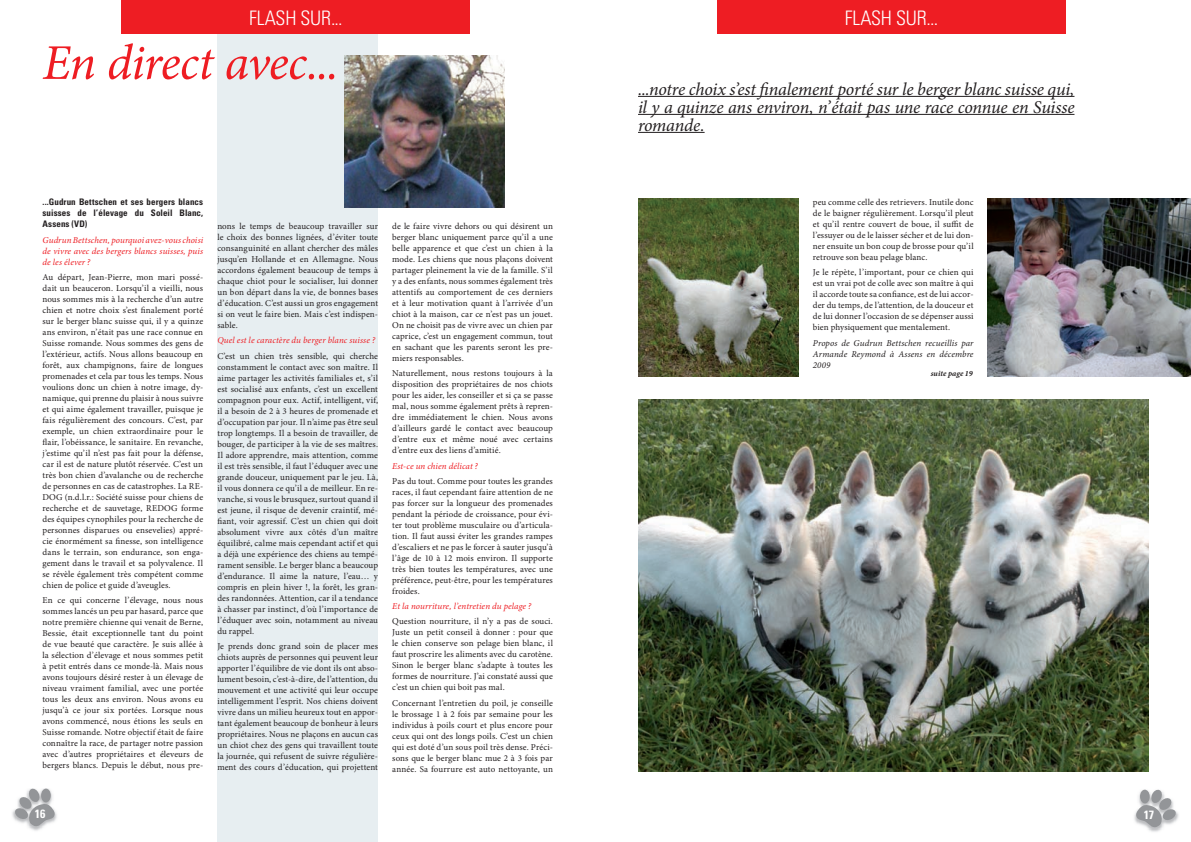
<style>
.page{position:relative;width:1191px;height:842px;background:#fff}
.page>*{position:absolute;margin:0;border:0;box-sizing:border-box;transform-origin:0 0}
.Body_1{font:italic 50px "Minion Pro";letter-spacing:-.02em;color:#ee1d23}
.t1{font:300 condensed 20px "Univers";letter-spacing:-.015em;color:#fff}
.Body_1-2{font:italic 18px/18px "Minion Pro";letter-spacing:-.015em;color:#231f20;text-align:justify}
.Body_1-3{font:700 condensed 12px "Univers";color:#fff}
.Body_1-4{font:9px/11px "Minion Pro";letter-spacing:.005em;color:#231f20;text-align:justify}
.Body_1-5{font:italic 9px/11px "Minion Pro";letter-spacing:.01em;color:#ee1d23;text-align:justify}
.Body_1-6{font:700 condensed 9px/11px "Univers";letter-spacing:.005em;color:#231f20;text-align:justify}
.Body_1-7{font:italic 9px/11px "Minion Pro";letter-spacing:.01em;color:#231f20;text-align:justify}
.Body_1-8{font:italic 700 8px "Minion Pro";letter-spacing:.005em;color:#231f20}
</style>
<div class="page">
<div style="left:217px;top:0;width:161px;height:842px;background:#e7eef1"></div>
<div style="left:122px;top:0;width:348px;height:34px;background:#ee1d23"></div>
<div style="left:717px;top:0;width:348px;height:34px;background:#ee1d23"></div>
<img style="left:1134px;top:811px;width:45px;height:21px">
<svg style="left:1136px;top:789px;width:40px;height:40px"></svg>
<div style="left:1140px;top:790px;width:9px;height:13px;background:#939598;border-radius:50%"></div>
<img style="left:12px;top:810px;width:45px;height:21px">
<svg style="left:14px;top:788px;width:41px;height:40px"></svg>
<div style="left:41px;top:788px;width:10px;height:14px;background:#939598;border-radius:50%"></div>
<img style="left:344px;top:56px;width:161px;height:152px">
<hr style="left:638px;top:96px;width:436px;height:1px;background:#231f20">
<hr style="left:638px;top:114px;width:436px;height:1px;background:#231f20">
<hr style="left:638px;top:132px;width:66px;height:1px;background:#231f20">
<img style="left:638px;top:400px;width:510px;height:371px">
<img style="left:638px;top:198px;width:160px;height:178px">
<img style="left:987px;top:198px;width:204px;height:178px">
<p class="t1" style="left:249px;top:6px;width:95px">FLASH SUR...</p>
<p class="t1" style="left:844px;top:6px;width:95px">FLASH SUR...</p>
<p class="Body_1" style="left:43px;top:29px;width:298px">En direct avec...</p>
<p class="Body_1-6" style="left:43px;top:197px;width:162px">...Gudrun Bettschen et ses bergers blancs suisses de l’élevage du Soleil Blanc, Assens (VD)</p>
<p class="Body_1-5" style="left:43px;top:234px;width:162px">Gudrun Bettschen, pourquoi avez-vous choisi de vivre avec des bergers blancs suisses, puis de les élever ?</p>
<p class="Body_1-4" style="left:43px;top:272px;width:162px">Au départ, Jean-Pierre, mon mari possé&shy;dait un beauceron. Lorsqu’il a vieilli, nous nous sommes mis à la recherche d’un autre chien et notre choix s’est finalement porté sur le berger blanc suisse qui, il y a quinze ans environ, n’était pas une race connue en Suisse romande. Nous sommes des gens de l’extérieur, actifs. Nous allons beaucoup en forêt, aux champignons, faire de longues promenades et cela par tous les temps. Nous voulions donc un chien à notre image, dy&shy;namique, qui prenne du plaisir à nous suivre et qui aime également travailler, puisque je fais régulièrement des concours. C’est, par exemple, un chien extraordinaire pour le flair, l’obéissance, le sanitaire. En revanche, j’estime qu’il n’est pas fait pour la défense, car il est de nature plutôt réservée. C’est un très bon chien d’avalanche ou de recherche de personnes en cas de catastrophes. La RE-DOG (n.d.l.r.: Société suisse pour chiens de recherche et de sauvetage, REDOG forme des équipes cynophiles pour la recherche de personnes disparues ou ensevelies) appré&shy;cie énormément sa finesse, son intelligence dans le terrain, son endurance, son enga&shy;gement dans le travail et sa polyvalence. Il se révèle également très compétent comme chien de police et guide d’aveugles.</p>
<p class="Body_1-4" style="left:43px;top:595px;width:162px">En ce qui concerne l’élevage, nous nous sommes lancés un peu par hasard, parce que notre première chienne qui venait de Berne, Bessie, était exceptionnelle tant du point de vue beauté que caractère. Je suis allée à la sélection d’élevage et nous sommes petit à petit entrés dans ce monde-là. Mais nous avons toujours désiré rester à un élevage de niveau vraiment familial, avec une portée tous les deux ans environ. Nous avons eu jusqu’à ce jour six portées. Lorsque nous avons commencé, nous étions les seuls en Suisse romande. Notre objectif était de faire connaître la race, de partager notre passion avec d’autres propriétaires et éleveurs de bergers blancs. Depuis le début, nous pre-</p>
<p class="Body_1-4" style="left:217px;top:221px;width:162px">nons le temps de beaucoup travailler sur le choix des bonnes lignées, d’éviter toute consanguinité en allant chercher des mâles jusqu’en Hollande et en Allemagne. Nous accordons également beaucoup de temps à chaque chiot pour le socialiser, lui donner un bon départ dans la vie, de bonnes bases d’éducation. C’est aussi un gros engagement si on veut le faire bien. Mais c’est indispen&shy;sable.</p>
<p class="Body_1-5" style="left:217px;top:335px;width:159px">Quel est le caractère du berger blanc suisse ?</p>
<p class="Body_1-4" style="left:217px;top:350px;width:162px">C’est un chien très sensible, qui cherche constamment le contact avec son maître. Il aime partager les activités familiales et, s’il est socialisé aux enfants, c’est un excellent compagnon pour eux. Actif, intelligent, vif, il a besoin de 2 à 3 heures de promenade et d’occupation par jour. Il n’aime pas être seul trop longtemps. Il a besoin de travailler, de bouger, de participer à la vie de ses maîtres.<br>Il adore apprendre, mais attention, comme il est très sensible, il faut l’éduquer avec une grande douceur, uniquement par le jeu. Là, il vous donnera ce qu’il a de meilleur. En re&shy;vanche, si vous le brusquez, surtout quand il est jeune, il risque de devenir craintif, mé&shy;fiant, voir agressif. C’est un chien qui doit absolument vivre aux côtés d’un maître équilibré, calme mais cependant actif et qui a déjà une expérience des chiens au tempé&shy;rament sensible. Le berger blanc a beaucoup d’endurance. Il aime la nature, l’eau… y compris en plein hiver !, la forêt, les gran&shy;des randonnées. Attention, car il a tendance à chasser par instinct, d’où l’importance de l’éduquer avec soin, notamment au niveau du rappel.</p>
<p class="Body_1-4" style="left:217px;top:640px;width:162px">Je prends donc grand soin de placer mes chiots auprès de personnes qui peuvent leur apporter l’équilibre de vie dont ils ont abso&shy;lument besoin, c’est-à-dire, de l’attention, du mouvement et une activité qui leur occupe intelligemment l’esprit. Nos chiens doivent vivre dans un milieu heureux tout en appor&shy;tant également beaucoup de bonheur à leurs propriétaires. Nous ne plaçons en aucun cas un chiot chez des gens qui travaillent toute la journée, qui refusent de suivre régulière&shy;ment des cours d’éducation, qui projettent</p>
<p class="Body_1-4" style="left:392px;top:221px;width:162px">de le faire vivre dehors ou qui désirent un berger blanc uniquement parce qu’il a une belle apparence et que c’est un chien à la mode. Les chiens que nous plaçons doivent partager pleinement la vie de la famille. S’il y a des enfants, nous sommes également très attentifs au comportement de ces derniers et à leur motivation quant à l’arrivée d’un chiot à la maison, car ce n’est pas un jouet.<br>On ne choisit pas de vivre avec un chien par caprice, c’est un engagement commun, tout en sachant que les parents seront les pre&shy;miers responsables.</p>
<p class="Body_1-4" style="left:392px;top:368px;width:162px">Naturellement, nous restons toujours à la disposition des propriétaires de nos chiots pour les aider, les conseiller et si ça se passe mal, nous somme également prêts à repren&shy;dre immédiatement le chien. Nous avons d’ailleurs gardé le contact avec beaucoup d’entre eux et même noué avec certains d’entre eux des liens d’amitié.</p>
<p class="Body_1-5" style="left:392px;top:460px;width:87px">Est-ce un chien délicat ?</p>
<p class="Body_1-4" style="left:392px;top:475px;width:162px">Pas du tout. Comme pour toutes les grandes races, il faut cependant faire attention de ne pas forcer sur la longueur des promenades pendant la période de croissance, pour évi&shy;ter tout problème musculaire ou d’articula&shy;tion. Il faut aussi éviter les grandes rampes d’escaliers et ne pas le forcer à sauter jusqu’à l’âge de 10 à 12 mois environ. Il supporte très bien toutes les températures, avec une préférence, peut-être, pour les températures froides.</p>
<p class="Body_1-5" style="left:392px;top:601px;width:141px">Et la nourriture, l’entretien du pelage ?</p>
<p class="Body_1-4" style="left:392px;top:616px;width:162px">Question nourriture, il n’y a pas de souci.<br>Juste un petit conseil à donner : pour que le chien conserve son pelage bien blanc, il faut proscrire les aliments avec du carotène.<br>Sinon le berger blanc s’adapte à toutes les formes de nourriture. J’ai constaté aussi que c’est un chien qui boit pas mal.</p>
<p class="Body_1-4" style="left:392px;top:697px;width:162px">Concernant l’entretien du poil, je conseille le brossage 1 à 2 fois par semaine pour les individus à poils court et plus encore pour ceux qui ont des longs poils. C’est un chien qui est doté d’un sous poil très dense. Préci&shy;sons que le berger blanc mue 2 à 3 fois par année. Sa fourrure est auto nettoyante, un</p>
<p class="Body_1-2" style="left:638px;top:80px;width:438px">...notre choix s’est finalement porté sur le berger blanc suisse qui, il y a quinze ans environ, n’était pas une race connue en Suisse romande.</p>
<p class="Body_1-4" style="left:813px;top:197px;width:162px">peu comme celle des retrievers. Inutile donc de le baigner régulièrement. Lorsqu’il pleut et qu’il rentre couvert de boue, il suffit de l’essuyer ou de le laisser sécher et de lui don&shy;ner ensuite un bon coup de brosse pour qu’il retrouve son beau pelage blanc.</p>
<p class="Body_1-4" style="left:813px;top:267px;width:162px">Je le répète, l’important, pour ce chien qui est un vrai pot de colle avec son maître à qui il accorde toute sa confiance, est de lui accor&shy;der du temps, de l’attention, de la douceur et de lui donner l’occasion de se dépenser aussi bien physiquement que mentalement.</p>
<p class="Body_1-7" style="left:813px;top:337px;width:162px">Propos de Gudrun Bettschen recueillis par Armande Reymond à Assens en décembre 2009</p>
<p class="Body_1-8" style="left:930px;top:367px;width:43px">suite page 19</p>
<p class="Body_1-3" style="left:35px;top:806px;width:12px">16</p>
<p class="Body_1-3" style="left:1144px;top:807px;width:12px">17</p>
</div>
